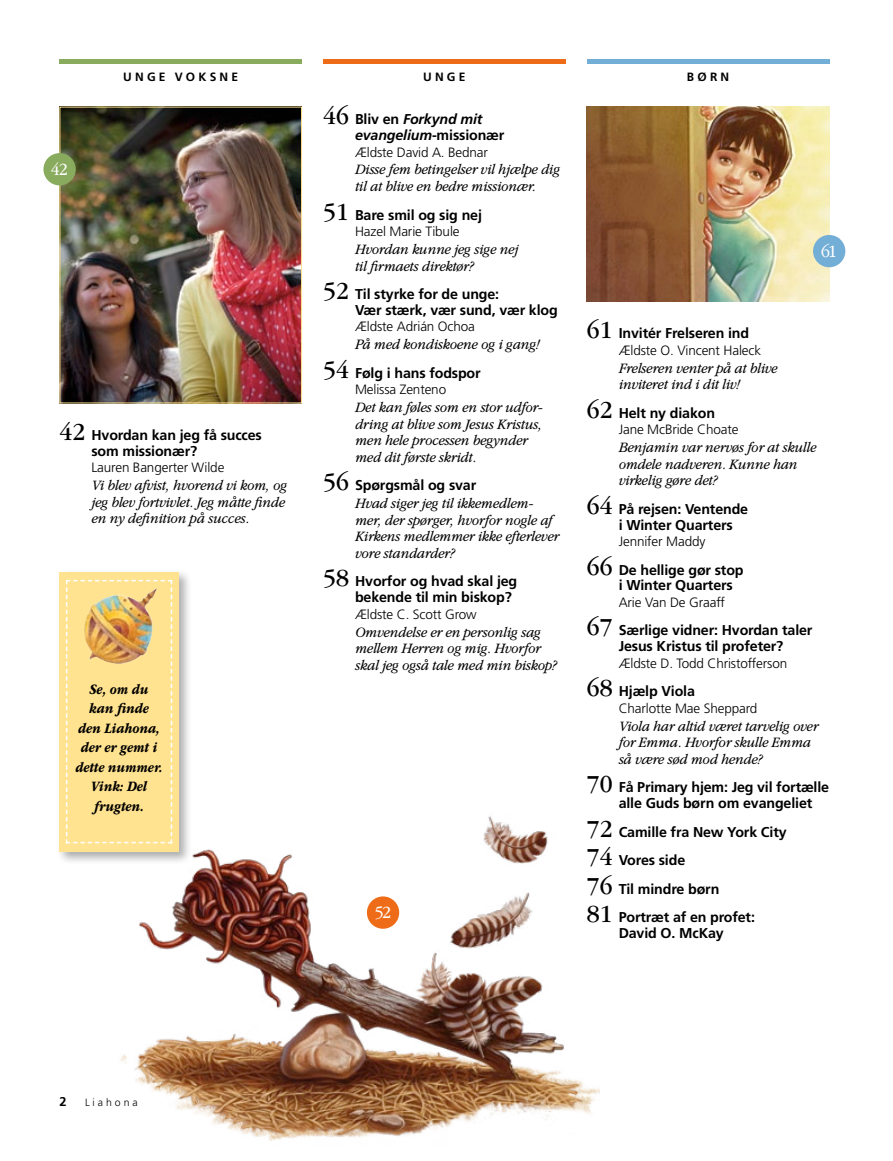
<style>
.page{position:relative;width:893px;height:1161px;background:#fff}
.page>*{position:absolute;margin:0;border:0;box-sizing:border-box;transform-origin:0 0}
.FIGimg_page{font:300 18px "Garamondlds Lat Plus";color:#fff}
.TOCENT-2_kicker{font:italic 300 15px/16.5px "Garamondlds Lat Plus";letter-spacing:-.01em;color:#000;scale:.95 1}
.FIGimg-CAP_para_SMAL{font:italic 700 15px/19.5px "Garamondlds Lat";letter-spacing:-.005em;color:#000;text-align:center;scale:.85 1}
.TOCENT-2_title{font:700 14.25px/15.8px "Frutigerlds Lat";letter-spacing:-.01em;color:#000}
.TOCENT-2_title-2{font:italic 700 14.25px/15.8px "Frutigerlds Lat";letter-spacing:-.01em;color:#000}
.TOCENT-2-BY_para{font:300 13.5px "Frutigerlds Lat";letter-spacing:-.01em;color:#000}
.Folio_L{font:700 12.75px "Frutigerlds Lat";color:#000}
.ARTCL_seriesTitle{font:700 12px "Frutigerlds Lat";letter-spacing:.27em;color:#000}
.Folio_L-2{font:300 10.5px "Frutigerlds Lat";letter-spacing:.28em;color:#000}
.s1{font-family:"Garamondlds Lat";font-weight:400;font-size:25.5px}
.s2{font-family:"Garamondlds Lat";font-weight:400;font-style:normal;font-size:25.5px}
.s3{font-style:normal}
</style>
<div class="page">
<img style="left:62px;top:109px;width:238px;height:292px">
<div style="left:60px;top:107px;width:242px;height:296px;border:1px solid #ffe390"></div>
<img style="left:587px;top:107px;width:242px;height:195px">
<div style="left:813px;top:235px;width:32px;height:32px;background:#73aed6;border-radius:50%"></div>
<div style="left:43px;top:153px;width:33px;height:32px;background:#89ab5d;border-radius:50%"></div>
<hr style="left:60px;top:60px;width:242px;height:4px;background:#89ab5d">
<hr style="left:323px;top:60px;width:243px;height:4px;background:#ee6c18">
<hr style="left:587px;top:60px;width:242px;height:4px;background:#73aed6">
<img style="left:120px;top:816px;width:480px;height:325px">
<div style="left:56px;top:568px;width:136px;height:296px;background:#000;opacity:.32"></div>
<div style="left:60px;top:572px;width:119px;height:279px;background:#ffe390"></div>
<svg style="left:66px;top:580px;width:106px;height:264px"></svg>
<div style="left:367px;top:896px;width:32px;height:33px;background:#ee6c18;border-radius:50%"></div>
<p class="FIGimg_page" style="left:51px;top:156px;width:19px">42</p>
<p class="ARTCL_seriesTitle" style="left:123px;top:68px;width:116px">UNGE VOKSNE</p>
<p class="TOCENT-2_title" style="left:91px;top:426px;width:172px;text-indent:-32px"><span class="s1">42</span> Hvordan kan jeg få succes som missionær?</p>
<p class="TOCENT-2-BY_para" style="left:91px;top:458px;width:135px">Lauren Bangerter Wilde</p>
<p class="TOCENT-2_kicker" style="left:91px;top:476px;width:207px">Vi blev afvist, hvorend vi kom, og jeg blev fortvivlet. Jeg måtte finde en ny definition på succes.</p>
<p class="FIGimg-CAP_para_SMAL" style="left:76px;top:678px;width:104px">Se, om du kan finde<br>den Liahona, der er gemt i dette nummer.<br>Vink: Del frugten.</p>
<p class="ARTCL_seriesTitle" style="left:423px;top:68px;width:44px">UNGE</p>
<p class="TOCENT-2_title-2" style="left:355px;top:110px;width:151px;text-indent:-32px"><span class="s2">46</span> <span class="s3">Bliv en</span> Forkynd mit evangelium<span class="s3">-missionær</span></p>
<p class="TOCENT-2-BY_para" style="left:355px;top:142px;width:134px">Ældste David A. Bednar</p>
<p class="TOCENT-2_kicker" style="left:355px;top:161px;width:217px">Disse fem betingelser vil hjælpe dig til at blive en bedre missionær.</p>
<p class="TOCENT-2_title" style="left:323px;top:206px;width:160px"><span class="s1">51</span> Bare smil og sig nej</p>
<p class="TOCENT-2-BY_para" style="left:355px;top:221px;width:106px">Hazel Marie Tibule</p>
<p class="TOCENT-2_kicker" style="left:355px;top:240px;width:173px">Hvordan kunne jeg sige nej til firmaets direktør?</p>
<p class="TOCENT-2_title" style="left:355px;top:285px;width:204px;text-indent:-32px"><span class="s1">52</span> Til styrke for de unge:<br>Vær stærk, vær sund, vær klog</p>
<p class="TOCENT-2-BY_para" style="left:355px;top:317px;width:121px">Ældste Adrián Ochoa</p>
<p class="TOCENT-2_kicker" style="left:355px;top:335px;width:196px">På med kondiskoene og i gang!</p>
<p class="TOCENT-2_title" style="left:323px;top:364px;width:159px"><span class="s1">54</span> Følg i hans fodspor</p>
<p class="TOCENT-2-BY_para" style="left:355px;top:380px;width:93px">Melissa Zenteno</p>
<p class="TOCENT-2_kicker" style="left:355px;top:398px;width:199px">Det kan føles som en stor udfor&shy;dring at blive som Jesus Kristus, men hele processen begynder med dit første skridt.</p>
<p class="TOCENT-2_title" style="left:323px;top:476px;width:155px"><span class="s1">56</span> Spørgsmål og svar</p>
<p class="TOCENT-2_kicker" style="left:355px;top:494px;width:216px">Hvad siger jeg til ikkemedlem&shy;mer, der spørger, hvorfor nogle af<br>Kirkens medlemmer ikke efterlever vore standarder?</p>
<p class="TOCENT-2_title" style="left:355px;top:572px;width:164px;text-indent:-32px"><span class="s1">58</span> Hvorfor og hvad skal jeg bekende til min biskop?</p>
<p class="TOCENT-2-BY_para" style="left:355px;top:604px;width:123px">Ældste C. Scott Grow</p>
<p class="TOCENT-2_kicker" style="left:355px;top:623px;width:214px">Omvendelse er en personlig sag mellem Herren og mig. Hvorfor skal jeg også tale med min biskop?</p>
<p class="FIGimg_page" style="left:375px;top:899px;width:18px">52</p>
<p class="ARTCL_seriesTitle" style="left:687px;top:68px;width:44px">BØRN</p>
<p class="FIGimg_page" style="left:821px;top:238px;width:18px">61</p>
<p class="TOCENT-2_title" style="left:587px;top:325px;width:164px"><span class="s1">61</span> Invitér Frelseren ind</p>
<p class="TOCENT-2-BY_para" style="left:619px;top:340px;width:144px">Ældste O. Vincent Haleck</p>
<p class="TOCENT-2_kicker" style="left:619px;top:359px;width:169px">Frelseren venter på at blive inviteret ind i dit liv!</p>
<p class="TOCENT-2_title" style="left:587px;top:404px;width:130px"><span class="s1">62</span> Helt ny diakon</p>
<p class="TOCENT-2-BY_para" style="left:619px;top:420px;width:121px">Jane McBride Choate</p>
<p class="TOCENT-2_kicker" style="left:619px;top:439px;width:209px">Benjamin var nervøs for at skulle omdele nadveren. Kunne han virkelig gøre det?</p>
<p class="TOCENT-2_title" style="left:619px;top:500px;width:131px;text-indent:-32px"><span class="s1">64</span> På rejsen: Ventende i Winter Quarters</p>
<p class="TOCENT-2-BY_para" style="left:619px;top:532px;width:88px">Jennifer Maddy</p>
<p class="TOCENT-2_title" style="left:619px;top:561px;width:126px;text-indent:-32px"><span class="s1">66</span> De hellige gør stop i Winter Quarters</p>
<p class="TOCENT-2-BY_para" style="left:619px;top:592px;width:108px">Arie Van De Graaff</p>
<p class="TOCENT-2_title" style="left:587px;top:622px;width:227px;text-align:center"><span class="s1">67</span> Særlige vidner: Hvordan taler<br>Jesus Kristus til profeter?</p>
<p class="TOCENT-2-BY_para" style="left:619px;top:653px;width:170px">Ældste D. Todd Christofferson</p>
<p class="TOCENT-2_title" style="left:587px;top:682px;width:110px"><span class="s1">68</span> Hjælp Viola</p>
<p class="TOCENT-2-BY_para" style="left:619px;top:698px;width:140px">Charlotte Mae Sheppard</p>
<p class="TOCENT-2_kicker" style="left:619px;top:717px;width:212px">Viola har altid været tarvelig over for Emma. Hvorfor skulle Emma så være sød mod hende?</p>
<p class="TOCENT-2_title" style="left:619px;top:778px;width:212px;text-indent:-32px"><span class="s1">70</span> Få Primary hjem: Jeg vil fortælle alle Guds børn om evangeliet</p>
<p class="TOCENT-2_title" style="left:587px;top:823px;width:201px"><span class="s1">72</span> Camille fra New York City</p>
<p class="TOCENT-2_title" style="left:587px;top:851px;width:100px"><span class="s1">74</span> Vores side</p>
<p class="TOCENT-2_title" style="left:587px;top:880px;width:134px"><span class="s1">76</span> Til mindre børn</p>
<p class="TOCENT-2_title" style="left:587px;top:908px;width:170px;text-align:center"><span class="s1">81</span> Portræt af en profet:<br>David O. McKay</p>
<p class="Folio_L" style="left:60px;top:1091px;width:9px">2</p>
<p class="Folio_L-2" style="left:85px;top:1094px;width:54px">Liahona</p>
</div>
